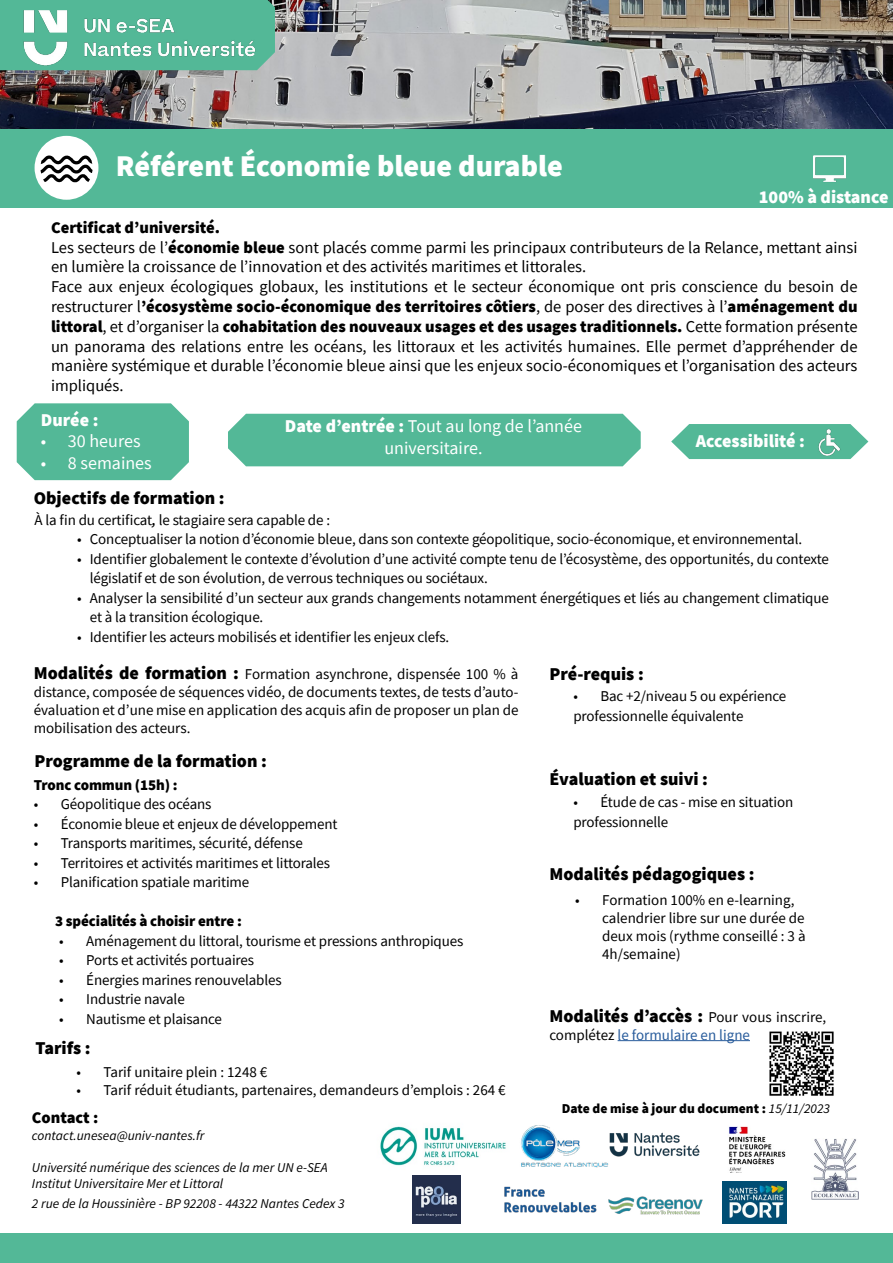
<style>
.page{position:relative;width:893px;height:1263px;background:#fff}
.page>*{position:absolute;margin:0;border:0;box-sizing:border-box;transform-origin:0 0}
.t1{font:900 30px "Source Sans Pro";color:#fff}
.t2{font:900 18px "Source Sans Pro";color:#000}
.t3{font:18px/21.6px "Source Sans Pro";color:#fff;text-align:center}
.t4{font:900 18px "Source Sans Pro";color:#fff}
.t5{font:16.5px/19.8px "Source Sans Pro";color:#000}
.t6{font:900 16.5px "Source Sans Pro";color:#000}
.t7{font:15px/18px "Source Sans Pro";letter-spacing:-.01em;color:#000}
.t8{font:900 15px "Source Sans Pro";letter-spacing:-.01em;color:#000}
.t9{font:15px "Source Sans Pro";color:#275b9b}
.t10{font:italic 13.5px/16.2px "Source Sans Variable";color:#000}
.t11{font:900 13.5px "Source Sans Pro";color:#000}
.s1{font-weight:900}
.s2{font-family:"Source Sans Variable";font-style:italic}
.s3{font-weight:900;font-size:18px}
.s4{font-weight:400;font-size:15px}
.s5{color:#000}
.s6{font-family:"Source Sans Variable";font-weight:400;font-style:italic}
</style>
<div class="page">
<div style="left:0;top:127px;width:893px;height:81px;background:#53b897"></div>
<img style="left:0;top:0;width:893px;height:128px">
<div style="left:35px;top:136px;width:63px;height:64px;background:#fff;border-radius:50%"></div>
<svg style="left:40px;top:155px;width:53px;height:31px"></svg>
<img style="left:521px;top:1125px;width:88px;height:43px">
<img style="left:380px;top:1126px;width:126px;height:40px">
<div style="left:0;top:1233px;width:893px;height:30px;background:#53b897"></div>
<img style="left:814px;top:155px;width:32px;height:27px">
<svg style="left:671px;top:424px;width:197px;height:35px;background:#65bfa2"></svg>
<div style="left:17px;top:403px;width:172px;height:77px;background:#53b897"></div>
<img style="left:811px;top:425px;width:36px;height:35px">
<div style="left:228px;top:414px;width:413px;height:52px;background:#53b897"></div>
<hr style="left:618px;top:1040px;width:132px;height:1px;background:#275b9b">
<svg style="left:0;top:0;width:275px;height:70px"></svg>
<img style="left:7px;top:0;width:264px;height:79px">
<img style="left:601px;top:1125px;width:99px;height:38px">
<img style="left:769px;top:1031px;width:65px;height:65px">
<img style="left:811px;top:1139px;width:48px;height:60px">
<img style="left:729px;top:1126px;width:57px;height:47px">
<img style="left:722px;top:1182px;width:64px;height:41px">
<img style="left:412px;top:1176px;width:48px;height:47px">
<img style="left:504px;top:1186px;width:93px;height:27px">
<img style="left:608px;top:1196px;width:95px;height:19px">
<h1 class="t1" style="left:116px;top:146px;width:448px">Référent Économie bleue durable</h1>
<p class="t4" style="left:759px;top:185px;width:131px">100% à distance</p>
<p class="t5" style="left:51px;top:217px;width:808px"><span class="s1">Certificat d’université.<br></span>Les secteurs de l’<span class="s1">économie bleue</span> sont placés comme parmi les principaux contributeurs de la Relance, mettant ainsi en lumière la croissance de l’innovation et des activités maritimes et littorales.<br>Face aux enjeux écologiques globaux, les institutions et le secteur économique ont pris conscience du besoin de restructurer l<span class="s1">’écosystème socio-économique des territoires côtiers</span>, de poser des directives à l’<span class="s1">aménagement du littoral</span>, et d’organiser la <span class="s1">cohabitation des nouveaux usages et des usages traditionnels.</span> Cette formation présente un panorama des relations entre les océans, les littoraux et les activités humaines. Elle permet d’appréhender de manière systémique et durable l’économie bleue ainsi que les enjeux socio-économiques et l’organisation des acteurs impliqués.</p>
<p class="t4" style="left:41px;top:407px;width:59px">Durée :</p>
<p class="t3" style="left:41px;top:430px;width:101px">• 30 heures</p>
<p class="t3" style="left:41px;top:452px;width:112px">• 8 semaines</p>
<p class="t3" style="left:285px;top:415px;width:299px"><span class="s1">Date d’entrée :</span> Tout au long de l’année universitaire.</p>
<p class="t4" style="left:696px;top:429px;width:111px">Accessibilité :</p>
<p class="t2" style="left:34px;top:485px;width:192px">Objectifs de formation :</p>
<p class="t7" style="left:35px;top:511px;width:297px">À la fin du certificat<span class="s2">,</span> le stagiaire sera capable de :</p>
<p class="t7" style="left:77px;top:530px;width:726px">• Conceptualiser la notion d’économie bleue, dans son contexte géopolitique, socio-économique, et environnemental.</p>
<p class="t7" style="left:90px;top:549px;width:741px;line-height:19.5px;text-indent:-13px">• Identifier globalement le contexte d’évolution d’une activité compte tenu de l’écosystème, des opportunités, du contexte législatif et de son évolution, de verrous techniques ou sociétaux.</p>
<p class="t7" style="left:90px;top:588px;width:741px;line-height:19.5px;text-indent:-13px">• Analyser la sensibilité d’un secteur aux grands changements notamment énergétiques et liés au changement climatique et à la transition écologique.</p>
<p class="t7" style="left:77px;top:628px;width:374px">• Identifier les acteurs mobilisés et identifier les enjeux clefs.</p>
<p class="t2" style="left:549px;top:661px;width:96px">Pré-requis :</p>
<p class="t7" style="left:573px;top:687px;width:214px;line-height:19.5px">• Bac +2/niveau 5 ou expérience professionnelle équivalente</p>
<p class="t7" style="left:34px;top:665px;width:486px;text-align:justify"><span class="s3">Modalités de formation :</span> Formation asynchrone, dispensée 100 % à distance, composée de séquences vidéo, de documents textes, de tests d’auto&shy;évaluation et d’une mise en application des acquis afin de proposer un plan de mobilisation des acteurs.</p>
<p class="t2" style="left:35px;top:748px;width:234px">Programme de la formation :</p>
<p class="t8" style="left:34px;top:774px;width:145px">Tronc commun (15h) :</p>
<p class="t7" style="left:34px;top:795px;width:179px">• Géopolitique des océans</p>
<p class="t7" style="left:34px;top:815px;width:305px">• Économie bleue et enjeux de développement</p>
<p class="t7" style="left:34px;top:834px;width:271px">• Transports maritimes, sécurité, défense</p>
<p class="t7" style="left:34px;top:854px;width:298px">• Territoires et activités maritimes et littorales</p>
<p class="t7" style="left:34px;top:873px;width:217px">• Planification spatiale maritime</p>
<p class="t8" style="left:55px;top:911px;width:188px">3 spécialités à choisir entre :</p>
<p class="t7" style="left:59px;top:932px;width:406px">• Aménagement du littoral, tourisme et pressions anthropiques</p>
<p class="t7" style="left:59px;top:951px;width:196px">• Ports et activités portuaires</p>
<p class="t7" style="left:59px;top:971px;width:224px">• Énergies marines renouvelables</p>
<p class="t7" style="left:59px;top:990px;width:127px">• Industrie navale</p>
<p class="t7" style="left:59px;top:1010px;width:164px">• Nautisme et plaisance</p>
<p class="t2" style="left:35px;top:1036px;width:57px">Tarifs :</p>
<p class="t7" style="left:77px;top:1063px;width:192px">• Tarif unitaire plein : 1248 €</p>
<p class="t7" style="left:77px;top:1081px;width:431px">• Tarif réduit étudiants, partenaires, demandeurs d’emplois : 264 €</p>
<p class="t6" style="left:32px;top:1106px;width:68px">Contact :</p>
<p class="t10" style="left:32px;top:1127px;width:174px">contact.unesea@univ-nantes.fr</p>
<p class="t10" style="left:32px;top:1159px;width:297px">Université numérique des sciences de la mer UN e-SEA<br>Institut Universitaire Mer et Littoral</p>
<p class="t10" style="left:32px;top:1195px;width:314px">2 rue de la Houssinière - BP 92208 - 44322 Nantes Cedex 3</p>
<p class="t2" style="left:549px;top:766px;width:160px">Évaluation et suivi :</p>
<p class="t7" style="left:573px;top:792px;width:221px;line-height:19.5px">• Étude de cas - mise en situation professionnelle</p>
<p class="t2" style="left:549px;top:861px;width:207px">Modalités pédagogiques :</p>
<p class="t7" style="left:602px;top:891px;width:205px;text-indent:-27px">• Formation 100% en e-learning, calendrier libre sur une durée de deux mois (rythme conseillé : 3 à<br>4h/semaine)</p>
<p class="t2" style="left:549px;top:1003px;width:278px">Modalités d’accès : <span class="s4">Pour vous inscrire,</span></p>
<p class="t9" style="left:549px;top:1025px;width:202px"><span class="s5">complétez</span> le formulaire en ligne</p>
<p class="t11" style="left:562px;top:1099px;width:269px">Date de mise à jour du document : <span class="s6">15/11/2023</span></p>
</div>
